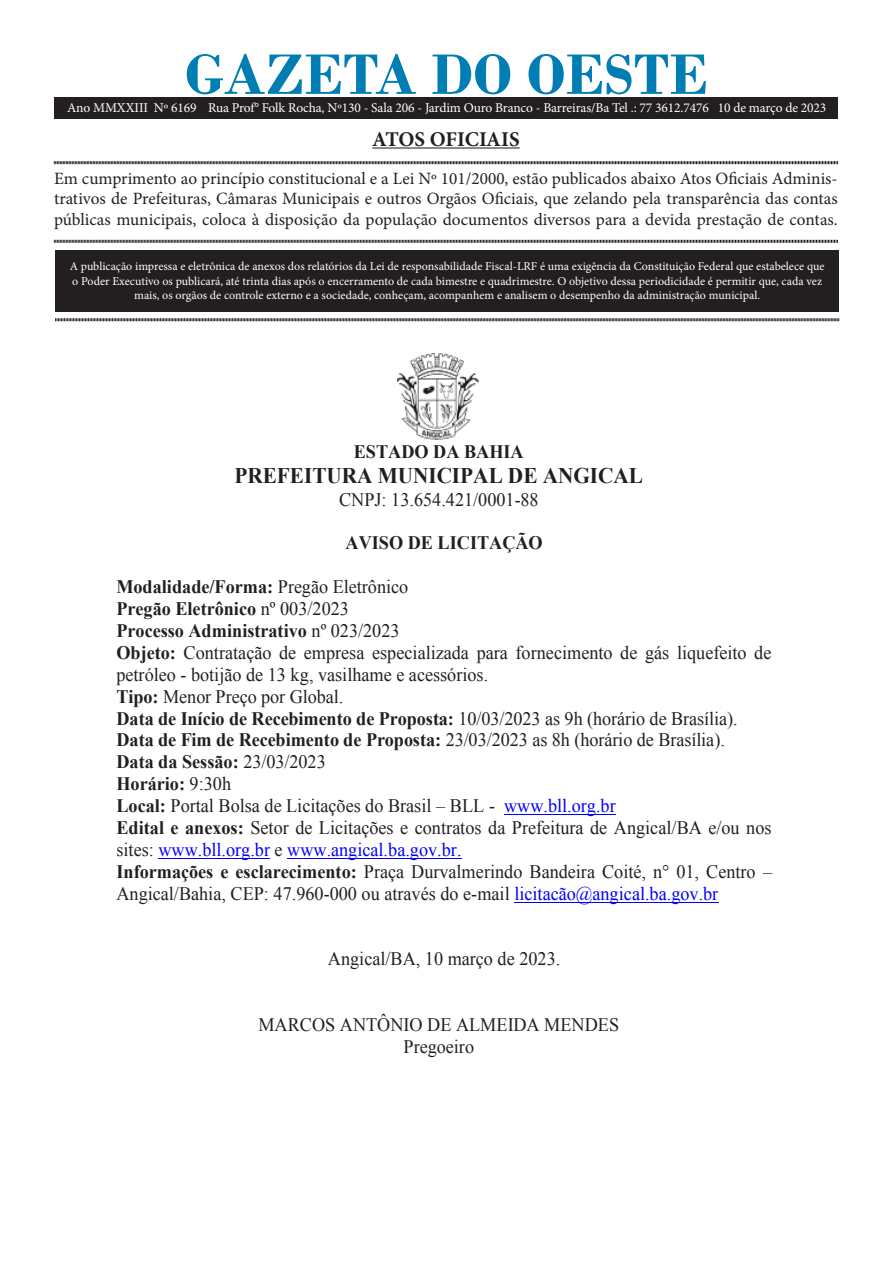
<style>
.page{position:relative;width:893px;height:1263px;background:#fff}
.page>*{position:absolute;margin:0;border:0;box-sizing:border-box;transform-origin:0 0}
.t1{font:700 60px "Bodoni";color:#007eb4}
.t2{font:700 22.35px "Times New Roman";letter-spacing:-.005em;color:#231f20;scale:.96 1}
.t3{font:700 21px "Minion Pro";letter-spacing:-.005em;color:#231f20}
.t4{font:19.05px/21.9px "Times New Roman";color:#231f20;scale:.96 1}
.t5{font:700 19.05px "Times New Roman";color:#231f20;scale:.96 1}
.t6{font:17.25px/20.7px "Minion Pro";color:#231f20;text-align:justify}
.t7{font:13.5px "Minion Pro";letter-spacing:-.01em;color:#fff}
.t8{font:12px/14.4px "Minion Pro";color:#fff;text-align:center}
.s1{font-weight:700}
.s2{color:#00f}
</style>
<div class="page">
<div style="left:55px;top:250px;width:784px;height:61px;background:#231f20"></div>
<hr style="left:372px;top:147px;width:148px;height:2px;background:#231f20">
<svg style="left:54px;top:161px;width:784px;height:4px"></svg>
<svg style="left:54px;top:239px;width:784px;height:4px"></svg>
<svg style="left:55px;top:318px;width:784px;height:4px"></svg>
<div style="left:54px;top:98px;width:784px;height:20px;background:#231f20"></div>
<img style="left:397px;top:353px;width:82px;height:87px">
<hr style="left:504px;top:814px;width:112px;height:1px;background:#00f">
<hr style="left:158px;top:858px;width:112px;height:1px;background:#00f">
<hr style="left:287px;top:858px;width:175px;height:1px;background:#00f">
<hr style="left:514px;top:902px;width:205px;height:1px;background:#00f">
<p class="t1" style="left:185px;top:39px;width:525px">GAZETA DO OESTE</p>
<p class="t3" style="left:372px;top:124px;width:149px">ATOS OFICIAIS</p>
<p class="t6" style="left:54px;top:168px;width:785px">Em cumprimento ao princípio constitucional e a Lei Nº 101/2000, estão publicados abaixo Atos Oficiais Adminis&shy;trativos de Prefeituras, Câmaras Municipais e outros Orgãos Oficiais, que zelando pela transparência das contas públicas municipais, coloca à disposição da população documentos diversos para a devida prestação de contas.</p>
<p class="t8" style="left:70px;top:259px;width:756px">A publicação impressa e eletrônica de anexos dos relatórios da Lei de responsabilidade Fiscal-LRF é uma exigência da Constituição Federal que estabelece que o Poder Executivo os publicará, até trinta dias após o encerramento de cada bimestre e quadrimestre. O objetivo dessa periodicidade é permitir que, cada vez mais, os orgãos de controle externo e a sociedade, conheçam, acompanhem e analisem o desempenho da administração municipal.</p>
<p class="t7" style="left:67px;top:98px;width:761px">Ano MMXXIII Nº 6169 Rua Prof° Folk Rocha, Nº130 - Sala 206 - Jardim Ouro Branco - Barreiras/Ba Tel .: 77 3612.7476 10 de março de 2023</p>
<p class="t5" style="left:354px;top:438px;width:178px">ESTADO DA BAHIA</p>
<p class="t2" style="left:234px;top:460px;width:427px">PREFEITURA MUNICIPAL DE ANGICAL</p>
<p class="t4" style="left:339px;top:488px;width:209px">CNPJ: 13.654.421/0001-88</p>
<p class="t5" style="left:346px;top:530px;width:207px">AVISO DE LICITAÇÃO</p>
<p class="t4" style="left:116px;top:575px;width:685px"><span class="s1">Modalidade/Forma:</span> Pregão Eletrônico<br><span class="s1">Pregão Eletrônico</span> nº 003/2023<br><span class="s1">Processo Administrativo</span> nº 023/2023<br><span class="s1">Objeto:</span> Contratação de empresa especializada para fornecimento de gás liquefeito de petróleo - botijão de 13 kg, vasilhame e acessórios.<br><span class="s1">Tipo:</span> Menor Preço por Global.<br><span class="s1">Data de Início de Recebimento de Proposta:</span> 10/03/2023 as 9h (horário de Brasília).<br><span class="s1">Data de Fim de Recebimento de Proposta:</span> 23/03/2023 as 8h (horário de Brasília).<br><span class="s1">Data da Sessão:</span> 23/03/2023<br><span class="s1">Horário:</span> 9:30h<br><span class="s1">Local:</span> Portal Bolsa de Licitações do Brasil – BLL - <span class="s2">www.bll.org.br<br></span><span class="s1">Edital e anexos:</span> Setor de Licitações e contratos da Prefeitura de Angical/BA e/ou nos sites: <span class="s2">www.bll.org.br</span> e <span class="s2">www.angical.ba.gov.br.<br></span><span class="s1">Informações e esclarecimento:</span> Praça Durvalmerindo Bandeira Coité, n° 01, Centro – Angical/Bahia, CEP: 47.960-000 ou através do e-mail <span class="s2">licitacão@angical.ba.gov.br</span></p>
<p class="t4" style="left:328px;top:948px;width:244px">Angical/BA, 10 março de 2023.</p>
<p class="t4" style="left:258px;top:1013px;width:377px;text-align:center">MARCOS ANTÔNIO DE ALMEIDA MENDES<br>Pregoeiro</p>
</div>
